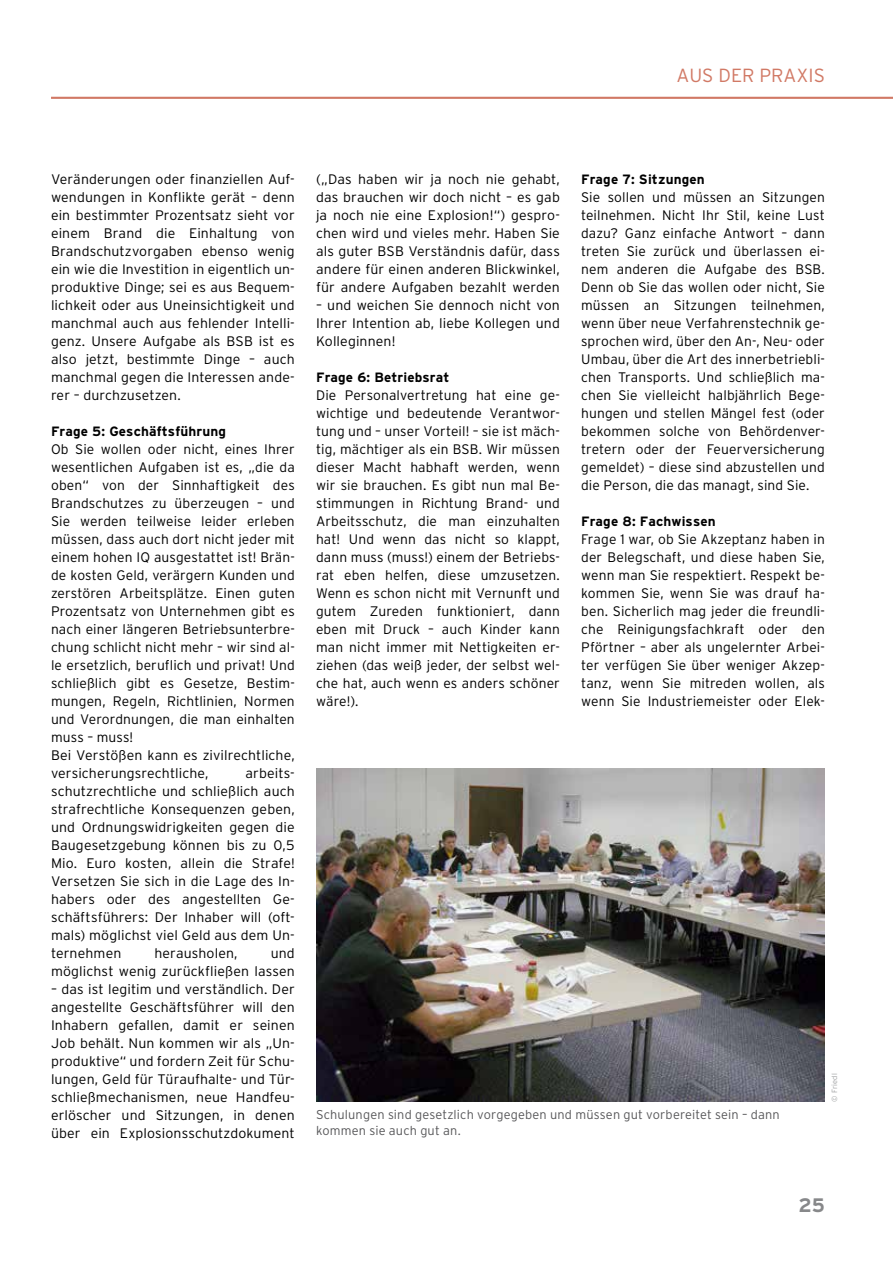
<style>
.page{position:relative;width:893px;height:1263px;background:#fff}
.page>*{position:absolute;margin:0;border:0;box-sizing:border-box;transform-origin:0 0}
.t1{font:700 19.5px "Interstate CV";color:#87888a}
.t2{font:19.05px "Interstate CV Light";color:#d17965}
.t3{font:13.8px/18px "Interstate CV Light";letter-spacing:.01em;color:#000;text-align:justify}
.t4{font:700 13.5px "Interstate CV";letter-spacing:.01em;color:#000}
.t5{font:12.75px/15.8px "Interstate CV Light";letter-spacing:.01em;color:#58585a}
.t6{font:7.5px "Interstate CV Light";letter-spacing:.02em;color:#9c9e9f}
</style>
<div class="page">
<hr style="left:51px;top:97px;width:842px;height:2px;background:#d17965">
<img style="left:316px;top:769px;width:509px;height:332px">
<h2 class="t2" style="left:676px;top:64px;width:150px">AUS DER PRAXIS</h2>
<p class="t3" style="left:51px;top:170px;width:245px">Veränderungen oder finanziellen Auf&shy;wendungen in Konflikte gerät – denn ein bestimmter Prozentsatz sieht vor einem Brand die Einhaltung von Brandschutzvorgaben ebenso wenig ein wie die Investition in eigentlich un&shy;produktive Dinge; sei es aus Bequem&shy;lichkeit oder aus Uneinsichtigkeit und manchmal auch aus fehlender Intelli&shy;genz. Unsere Aufgabe als BSB ist es also jetzt, bestimmte Dinge – auch manchmal gegen die Interessen ande&shy;rer – durchzusetzen.</p>
<p class="t4" style="left:51px;top:424px;width:177px">Frage 5: Geschäftsführung</p>
<p class="t3" style="left:51px;top:440px;width:245px;text-align:left">Ob Sie wollen oder nicht, eines Ihrer wesentlichen Aufgaben ist es, „die da oben“ von der Sinnhaftigkeit des Brandschutzes zu überzeugen – und Sie werden teilweise leider erleben müssen, dass auch dort nicht jeder mit einem hohen IQ ausgestattet ist! Brän&shy;de kosten Geld, verärgern Kunden und zerstören Arbeitsplätze. Einen guten Prozentsatz von Unternehmen gibt es nach einer längeren Betriebsunterbre&shy;chung schlicht nicht mehr – wir sind al&shy;le ersetzlich, beruflich und privat! Und schließlich gibt es Gesetze, Bestim&shy;mungen, Regeln, Richtlinien, Normen und Verordnungen, die man einhalten muss – muss!<br>Bei Verstößen kann es zivilrechtliche, versicherungsrechtliche,</p>
<p class="t3" style="left:51px;top:764px;width:245px;text-indent:195px">arbeits&shy;schutzrechtliche und schließlich auch strafrechtliche Konsequenzen geben, und Ordnungswidrigkeiten gegen die Baugesetzgebung können bis zu 0,5<br>Mio. Euro kosten, allein die Strafe!<br>Versetzen Sie sich in die Lage des In&shy;habers oder des angestellten Ge&shy;schäftsführers: Der Inhaber will (oft&shy;mals) möglichst viel Geld aus dem Un&shy;ternehmen</p>
<p class="t3" style="left:51px;top:944px;width:245px;text-align:right">und<br>möglichst wenig zurückfließen lassen</p>
<p class="t3" style="left:51px;top:980px;width:245px">– das ist legitim und verständlich. Der angestellte Geschäftsführer will den Inhabern gefallen, damit er seinen Job behält. Nun kommen wir als „Un&shy;produktive“ und fordern Zeit für Schu&shy;lungen, Geld für Türaufhalte- und Tür&shy;schließmechanismen, neue Handfeu&shy;erlöscher und Sitzungen, in denen über ein Explosionsschutzdokument</p>
<p class="t3" style="left:154px;top:944px;width:85px">herausholen,</p>
<p class="t3" style="left:316px;top:170px;width:245px">(„Das haben wir ja noch nie gehabt, das brauchen wir doch nicht – es gab ja noch nie eine Explosion!“) gespro&shy;chen wird und vieles mehr. Haben Sie als guter BSB Verständnis dafür, dass andere für einen anderen Blickwinkel, für andere Aufgaben bezahlt werden</p>
<p class="t3" style="left:316px;top:296px;width:245px">– und weichen Sie dennoch nicht von Ihrer Intention ab, liebe Kollegen und Kolleginnen!</p>
<p class="t4" style="left:316px;top:370px;width:135px">Frage 6: Betriebsrat</p>
<p class="t3" style="left:316px;top:386px;width:245px">Die Personalvertretung hat eine ge&shy;wichtige und bedeutende Verantwor&shy;tung und – unser Vorteil! – sie ist mäch&shy;tig, mächtiger als ein BSB. Wir müssen dieser Macht habhaft werden, wenn wir sie brauchen. Es gibt nun mal Be&shy;stimmungen in Richtung Brand- und Arbeitsschutz, die man einzuhalten hat! Und wenn das nicht so klappt, dann muss (muss!) einem der Betriebs&shy;rat eben helfen, diese umzusetzen.<br>Wenn es schon nicht mit Vernunft und gutem Zureden funktioniert, dann eben mit Druck – auch Kinder kann man nicht immer mit Nettigkeiten er&shy;ziehen (das weiß jeder, der selbst wel&shy;che hat, auch wenn es anders schöner wäre!).</p>
<p class="t4" style="left:581px;top:172px;width:125px">Frage 7: Sitzungen</p>
<p class="t3" style="left:581px;top:188px;width:245px">Sie sollen und müssen an Sitzungen teilnehmen. Nicht Ihr Stil, keine Lust dazu? Ganz einfache Antwort – dann treten Sie zurück und überlassen ei&shy;nem anderen die Aufgabe des BSB.<br>Denn ob Sie das wollen oder nicht, Sie müssen an Sitzungen teilnehmen, wenn über neue Verfahrenstechnik ge&shy;sprochen wird, über den An-, Neu- oder Umbau, über die Art des innerbetriebli&shy;chen Transports. Und schließlich ma&shy;chen Sie vielleicht halbjährlich Bege&shy;hungen und stellen Mängel fest (oder bekommen solche von Behördenver&shy;tretern oder der Feuerversicherung gemeldet) – diese sind abzustellen und die Person, die das managt, sind Sie.</p>
<p class="t4" style="left:581px;top:514px;width:136px">Frage 8: Fachwissen</p>
<p class="t3" style="left:581px;top:530px;width:245px">Frage 1 war, ob Sie Akzeptanz haben in der Belegschaft, und diese haben Sie, wenn man Sie respektiert. Respekt be&shy;kommen Sie, wenn Sie was drauf ha&shy;ben. Sicherlich mag jeder die freundli&shy;che Reinigungsfachkraft oder den Pförtner – aber als ungelernter Arbei&shy;ter verfügen Sie über weniger Akzep&shy;tanz, wenn Sie mitreden wollen, als wenn Sie Industriemeister oder Elek-</p>
<p class="t6" style="left:830px;top:1102px;width:30px;rotate:-90deg">© Friedl</p>
<p class="t5" style="left:316px;top:1107px;width:465px">Schulungen sind gesetzlich vorgegeben und müssen gut vorbereitet sein – dann kommen sie auch gut an.</p>
<h1 class="t1" style="left:799px;top:1194px;width:28px">25</h1>
</div>
